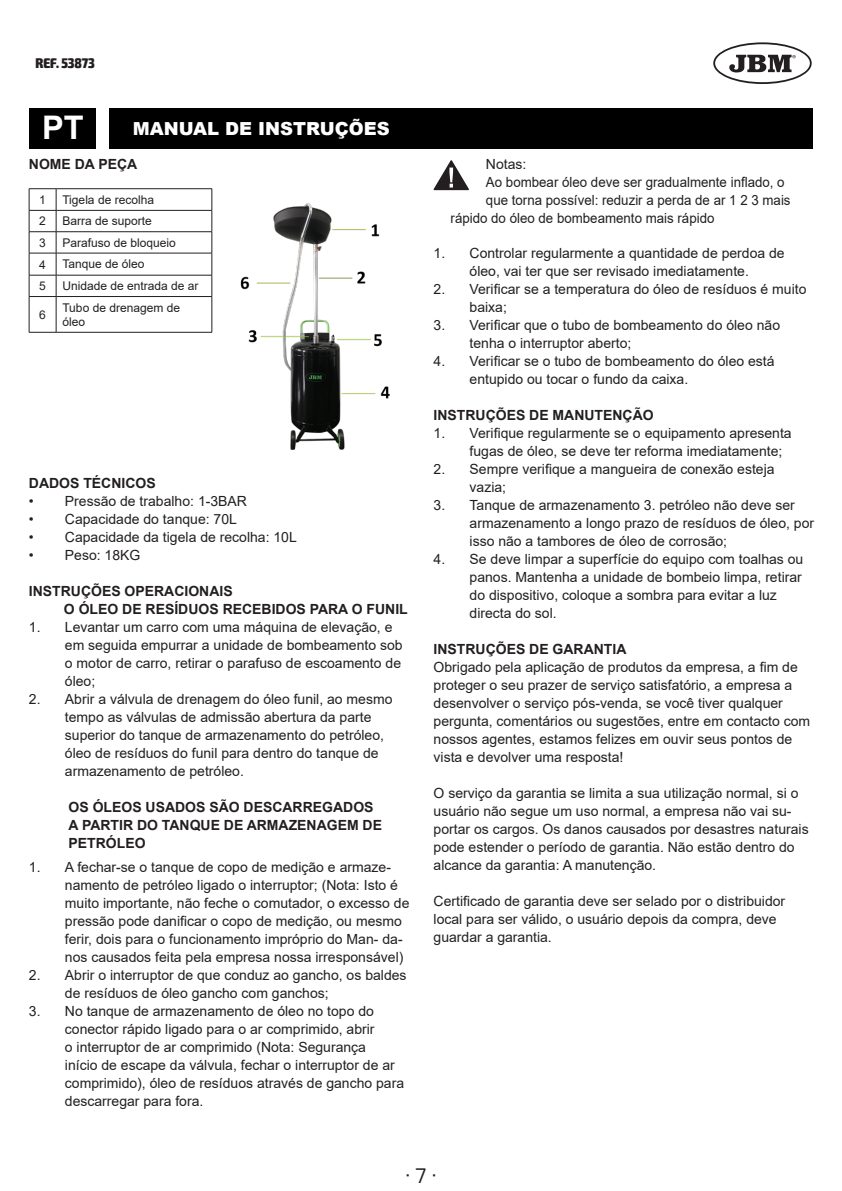
<style>
.page{position:relative;width:842px;height:1191px;background:#fff}
.page>*{position:absolute;margin:0;border:0;box-sizing:border-box;transform-origin:0 0}
.t1{font:700 32.6px "Arial";color:#fff}
.t2{font:20px "Exo";color:#231f20}
.t3{font:900 18px "Arial";color:#fff}
.INSTR__CONTINGUT_PAR{font:14px/18px "Arial";color:#231f20}
.INSTR__CONTINGUT_TÍT{font:700 14px/18px "Arial";color:#231f20}
.WARNING_contingut{font:14px "Arial";color:#231f20;scale:.95 1}
.INSTR__CONTINGUT_PAR-2{font:700 14px "Arial";color:#231f20}
.Estilo_de_párrafo_3{font:700 14px "Arial";color:#231f20}
.t4{font:900 condensed 14px "Exo 2";color:#231f20}
.WARNING_Títol{font:14px "Arial";color:#231f20}
.Estilo_de_párrafo_3-2{font:12px/14.4px "Arial";color:#231f20}
.Paràgraf{font:12px "Arial";color:#231f20}
</style>
<div class="page">
<div style="left:29px;top:108px;width:67px;height:41px;background:#000"></div>
<div style="left:110px;top:108px;width:703px;height:41px;background:#000"></div>
<hr style="left:56px;top:188px;width:156px;height:1px;background:#231f20">
<hr style="left:56px;top:210px;width:156px;height:1px;background:#231f20">
<hr style="left:56px;top:231px;width:156px;height:1px;background:#231f20">
<hr style="left:56px;top:253px;width:156px;height:1px;background:#231f20">
<hr style="left:56px;top:275px;width:156px;height:1px;background:#231f20">
<svg style="left:211px;top:189px;width:1px;height:107px"></svg>
<svg style="left:29px;top:188px;width:28px;height:109px"></svg>
<hr style="left:29px;top:297px;width:1px;height:35px;background:#231f20">
<hr style="left:56px;top:296px;width:156px;height:1px;background:#231f20">
<hr style="left:56px;top:297px;width:1px;height:35px;background:#231f20">
<hr style="left:211px;top:297px;width:1px;height:35px;background:#231f20">
<svg style="left:29px;top:332px;width:27px;height:1px"></svg>
<hr style="left:56px;top:332px;width:156px;height:1px;background:#231f20">
<svg style="left:433px;top:160px;width:36px;height:30px"></svg>
<img style="left:240px;top:203px;width:150px;height:247px">
<svg style="left:713px;top:42px;width:99px;height:42px"></svg>
<p class="t4" style="left:35px;top:54px;width:61px">REF. 53873</p>
<p class="t1" style="left:42px;top:105px;width:43px">PT</p>
<p class="t3" style="left:133px;top:115px;width:259px">MANUAL DE INSTRUÇÕES</p>
<p class="Estilo_de_párrafo_3" style="left:29px;top:154px;width:110px">NOME DA PEÇA</p>
<p class="Paràgraf" style="left:39px;top:191px;width:8px">1</p>
<p class="Estilo_de_párrafo_3-2" style="left:62px;top:192px;width:93px">Tigela de recolha</p>
<p class="Paràgraf" style="left:39px;top:213px;width:8px">2</p>
<p class="Estilo_de_párrafo_3-2" style="left:62px;top:214px;width:91px">Barra de suporte</p>
<p class="Paràgraf" style="left:39px;top:234px;width:8px">3</p>
<p class="Estilo_de_párrafo_3-2" style="left:62px;top:235px;width:115px">Parafuso de bloqueio</p>
<p class="Paràgraf" style="left:39px;top:256px;width:8px">4</p>
<p class="Estilo_de_párrafo_3-2" style="left:62px;top:257px;width:84px">Tanque de óleo</p>
<p class="Paràgraf" style="left:39px;top:278px;width:8px">5</p>
<p class="Estilo_de_párrafo_3-2" style="left:62px;top:279px;width:138px">Unidade de entrada de ar</p>
<p class="Paràgraf" style="left:39px;top:306px;width:8px">6</p>
<p class="Estilo_de_párrafo_3-2" style="left:62px;top:300px;width:119px">Tubo de drenagem de óleo</p>
<p class="INSTR__CONTINGUT_PAR-2" style="left:29px;top:473px;width:128px">DADOS TÉCNICOS</p>
<p class="INSTR__CONTINGUT_PAR" style="left:29px;top:492px;width:220px">• Pressão de trabalho: 1-3BAR</p>
<p class="INSTR__CONTINGUT_PAR" style="left:29px;top:510px;width:210px">• Capacidade do tanque: 70L</p>
<p class="INSTR__CONTINGUT_PAR" style="left:29px;top:528px;width:269px">• Capacidade da tigela de recolha: 10L</p>
<p class="INSTR__CONTINGUT_PAR" style="left:29px;top:546px;width:113px">• Peso: 18KG</p>
<p class="INSTR__CONTINGUT_TÍT" style="left:29px;top:582px;width:205px">INSTRUÇÕES OPERACIONAIS</p>
<p class="INSTR__CONTINGUT_TÍT" style="left:64px;top:600px;width:345px">O ÓLEO DE RESÍDUOS RECEBIDOS PARA O FUNIL</p>
<p class="INSTR__CONTINGUT_PAR" style="left:65px;top:618px;width:339px;text-indent:-36px">1. Levantar um carro com uma máquina de elevação, e em seguida empurrar a unidade de bombeamento sob o motor de carro, retirar o parafuso de escoamento de óleo;</p>
<p class="INSTR__CONTINGUT_PAR" style="left:65px;top:690px;width:329px;text-indent:-36px">2. Abrir a válvula de drenagem do óleo funil, ao mesmo tempo as válvulas de admissão abertura da parte superior do tanque de armazenamento do petróleo, óleo de resíduos do funil para dentro do tanque de armazenamento de petróleo.</p>
<p class="INSTR__CONTINGUT_TÍT" style="left:69px;top:798px;width:315px">OS ÓLEOS USADOS SÃO DESCARREGADOS<br>A PARTIR DO TANQUE DE ARMAZENAGEM DE<br>PETRÓLEO</p>
<p class="INSTR__CONTINGUT_PAR" style="left:65px;top:857px;width:346px;text-indent:-36px">1. A fechar-se o tanque de copo de medição e armaze&shy;namento de petróleo ligado o interruptor; (Nota: Isto é muito importante, não feche o comutador, o excesso de pressão pode danificar o copo de medição, ou mesmo ferir, dois para o funcionamento impróprio do Man- da&shy;nos causados feita pela empresa nossa irresponsável)</p>
<p class="INSTR__CONTINGUT_PAR" style="left:65px;top:965px;width:343px;text-indent:-36px">2. Abrir o interruptor de que conduz ao gancho, os baldes de resíduos de óleo gancho com ganchos;</p>
<p class="INSTR__CONTINGUT_PAR" style="left:65px;top:1001px;width:341px;text-indent:-36px">3. No tanque de armazenamento de óleo no topo do conector rápido ligado para o ar comprimido, abrir<br>o interruptor de ar comprimido (Nota: Segurança<br>início de escape da válvula, fechar o interruptor de ar comprimido), óleo de resíduos através de gancho para descarregar para fora.</p>
<p class="WARNING_Títol" style="left:486px;top:154px;width:42px">Notas:</p>
<p class="WARNING_contingut" style="left:486px;top:172px;width:316px">Ao bombear óleo deve ser gradualmente inflado, o</p>
<p class="WARNING_contingut" style="left:486px;top:190px;width:322px">que torna possível: reduzir a perda de ar 1 2 3 mais</p>
<p class="WARNING_contingut" style="left:451px;top:208px;width:279px">rápido do óleo de bombeamento mais rápido</p>
<p class="INSTR__CONTINGUT_PAR" style="left:434px;top:244px;width:353px;text-align:center">1. Controlar regularmente a quantidade de perdoa de óleo, vai ter que ser revisado imediatamente.</p>
<p class="INSTR__CONTINGUT_PAR" style="left:470px;top:280px;width:338px;text-indent:-36px">2. Verificar se a temperatura do óleo de resíduos é muito baixa;</p>
<p class="INSTR__CONTINGUT_PAR" style="left:470px;top:316px;width:312px;text-indent:-36px">3. Verificar que o tubo de bombeamento do óleo não tenha o interruptor aberto;</p>
<p class="INSTR__CONTINGUT_PAR" style="left:470px;top:352px;width:307px;text-indent:-36px">4. Verificar se o tubo de bombeamento do óleo está entupido ou tocar o fundo da caixa.</p>
<p class="INSTR__CONTINGUT_TÍT" style="left:434px;top:406px;width:222px">INSTRUÇÕES DE MANUTENÇÃO</p>
<p class="INSTR__CONTINGUT_PAR" style="left:470px;top:424px;width:324px;text-indent:-36px">1. Verifique regularmente se o equipamento apresenta fugas de óleo, se deve ter reforma imediatamente;</p>
<p class="INSTR__CONTINGUT_PAR" style="left:470px;top:460px;width:307px;text-indent:-36px">2. Sempre verifique a mangueira de conexão esteja vazia;</p>
<p class="INSTR__CONTINGUT_PAR" style="left:470px;top:496px;width:346px;text-indent:-36px">3. Tanque de armazenamento 3. petróleo não deve ser armazenamento a longo prazo de resíduos de óleo, por isso não a tambores de óleo de corrosão;</p>
<p class="INSTR__CONTINGUT_PAR" style="left:470px;top:550px;width:335px;text-indent:-36px">4. Se deve limpar a superfície do equipo com toalhas ou panos. Mantenha a unidade de bombeio limpa, retirar do dispositivo, coloque a sombra para evitar a luz directa do sol.</p>
<p class="INSTR__CONTINGUT_TÍT" style="left:434px;top:640px;width:194px">INSTRUÇÕES DE GARANTIA</p>
<p class="INSTR__CONTINGUT_PAR" style="left:434px;top:658px;width:378px">Obrigado pela aplicação de produtos da empresa, a fim de proteger o seu prazer de serviço satisfatório, a empresa a desenvolver o serviço pós-venda, se você tiver qualquer pergunta, comentários ou sugestões, entre em contacto com nossos agentes, estamos felizes em ouvir seus pontos de vista e devolver uma resposta!</p>
<p class="INSTR__CONTINGUT_PAR" style="left:434px;top:784px;width:377px">O serviço da garantia se limita a sua utilização normal, si o usuário não segue um uso normal, a empresa não vai su&shy;portar os cargos. Os danos causados por desastres naturais pode estender o período de garantia. Não estão dentro do alcance da garantia: A manutenção.</p>
<p class="INSTR__CONTINGUT_PAR" style="left:434px;top:892px;width:353px">Certificado de garantia deve ser selado por o distribuidor local para ser válido, o usuário depois da compra, deve guardar a garantia.</p>
<h2 class="t2" style="left:405px;top:1162px;width:33px">· 7 ·</h2>
</div>
